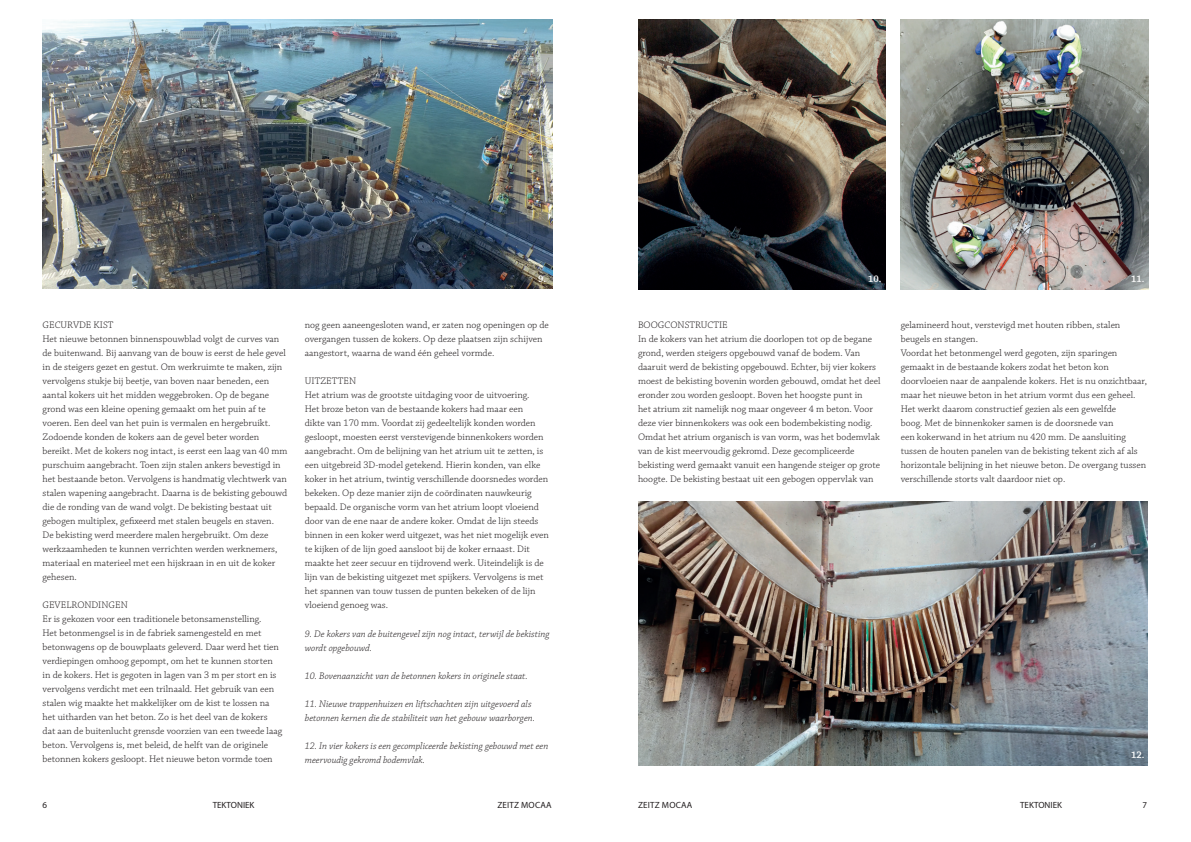
<style>
.page{position:relative;width:1191px;height:842px;background:#fff}
.page>*{position:absolute;margin:0;border:0;box-sizing:border-box;transform-origin:0 0}
.t1{font:300 10px/14px "Chaparral Pro";color:#231f20}
.t2{font:italic 300 10px/14px "Chaparral Pro";color:#231f20}
.t3{font:600 10px "Chaparral Pro";color:#fff}
.t4{font:9px "Myriad Pro";letter-spacing:.02em;color:#231f20}
.t5{font:9px "Myriad Pro";color:#231f20}
</style>
<div class="page">
<img style="left:43px;top:20px;width:510px;height:269px">
<img style="left:639px;top:502px;width:508px;height:263px">
<img style="left:638px;top:20px;width:247px;height:270px">
<img style="left:900px;top:20px;width:248px;height:270px">
<p class="t1" style="left:43px;top:318px;width:246px">GECURVDE KIST<br>Het nieuwe betonnen binnenspouwblad volgt de curves van de buitenwand. Bij aanvang van de bouw is eerst de hele gevel in de steigers gezet en gestut. Om werkruimte te maken, zijn vervolgens stukje bij beetje, van boven naar beneden, een aantal kokers uit het midden weggebroken. Op de begane grond was een kleine opening gemaakt om het puin af te voeren. Een deel van het puin is vermalen en hergebruikt.<br>Zodoende konden de kokers aan de gevel beter worden bereikt. Met de kokers nog intact, is eerst een laag van 40 mm purschuim aangebracht. Toen zijn stalen ankers bevestigd in het bestaande beton. Vervolgens is handmatig vlechtwerk van stalen wapening aangebracht. Daarna is de bekisting gebouwd die de ronding van de wand volgt. De bekisting bestaat uit gebogen multiplex, gefixeerd met stalen beugels en staven.<br>De bekisting werd meerdere malen hergebruikt. Om deze werkzaamheden te kunnen verrichten werden werknemers, materiaal en materieel met een hijskraan in en uit de koker gehesen.</p>
<p class="t1" style="left:43px;top:598px;width:241px">GEVELRONDINGEN<br>Er is gekozen voor een traditionele betonsamenstelling.<br>Het betonmengsel is in de fabriek samengesteld en met betonwagens op de bouwplaats geleverd. Daar werd het tien verdiepingen omhoog gepompt, om het te kunnen storten in de kokers. Het is gegoten in lagen van 3 m per stort en is vervolgens verdicht met een trilnaald. Het gebruik van een stalen wig maakte het makkelijker om de kist te lossen na het uitharden van het beton. Zo is het deel van de kokers dat aan de buitenlucht grensde voorzien van een tweede laag beton. Vervolgens is, met beleid, de helft van de originele betonnen kokers gesloopt. Het nieuwe beton vormde toen</p>
<p class="t3" style="left:538px;top:273px;width:10px">9.</p>
<p class="t3" style="left:868px;top:273px;width:15px">10.</p>
<p class="t3" style="left:1131px;top:273px;width:15px">11.</p>
<p class="t1" style="left:305px;top:318px;width:246px">nog geen aaneengesloten wand, er zaten nog openingen op de overgangen tussen de kokers. Op deze plaatsen zijn schijven aangestort, waarna de wand één geheel vormde.</p>
<p class="t1" style="left:305px;top:374px;width:246px">UITZETTEN<br>Het atrium was de grootste uitdaging voor de uitvoering.<br>Het broze beton van de bestaande kokers had maar een<br>dikte van 170 mm. Voordat zij gedeeltelijk konden worden gesloopt, moesten eerst verstevigende binnenkokers worden aangebracht. Om de belijning van het atrium uit te zetten, is een uitgebreid 3D-model getekend. Hierin konden, van elke koker in het atrium, twintig verschillende doorsnedes worden bekeken. Op deze manier zijn de coördinaten nauwkeurig bepaald. De organische vorm van het atrium loopt vloeiend door van de ene naar de andere koker. Omdat de lijn steeds binnen in een koker werd uitgezet, was het niet mogelijk even te kijken of de lijn goed aansloot bij de koker ernaast. Dit maakte het zeer secuur en tijdrovend werk. Uiteindelijk is de lijn van de bekisting uitgezet met spijkers. Vervolgens is met het spannen van touw tussen de punten bekeken of de lijn vloeiend genoeg was.</p>
<p class="t2" style="left:305px;top:627px;width:246px">9. De kokers van de buitengevel zijn nog intact, terwijl de bekisting wordt opgebouwd.</p>
<p class="t2" style="left:305px;top:669px;width:224px">10. Bovenaanzicht van de betonnen kokers in originele staat.</p>
<p class="t2" style="left:305px;top:697px;width:232px">11. Nieuwe trappenhuizen en liftschachten zijn uitgevoerd als betonnen kernen die de stabiliteit van het gebouw waarborgen.</p>
<p class="t2" style="left:305px;top:739px;width:245px">12. In vier kokers is een gecompliceerde bekisting gebouwd met een meervoudig gekromd bodemvlak.</p>
<p class="t1" style="left:638px;top:318px;width:244px">BOOGCONSTRUCTIE<br>In de kokers van het atrium die doorlopen tot op de begane grond, werden steigers opgebouwd vanaf de bodem. Van daaruit werd de bekisting opgebouwd. Echter, bij vier kokers moest de bekisting bovenin worden gebouwd, omdat het deel eronder zou worden gesloopt. Boven het hoogste punt in<br>het atrium zit namelijk nog maar ongeveer 4 m beton. Voor deze vier binnenkokers was ook een bodembekisting nodig.<br>Omdat het atrium organisch is van vorm, was het bodemvlak van de kist meervoudig gekromd. Deze gecompliceerde bekisting werd gemaakt vanuit een hangende steiger op grote hoogte. De bekisting bestaat uit een gebogen oppervlak van</p>
<p class="t1" style="left:900px;top:318px;width:248px">gelamineerd hout, verstevigd met houten ribben, stalen beugels en stangen.<br>Voordat het betonmengel werd gegoten, zijn sparingen gemaakt in de bestaande kokers zodat het beton kon doorvloeien naar de aanpalende kokers. Het is nu onzichtbaar, maar het nieuwe beton in het atrium vormt dus een geheel.<br>Het werkt daarom constructief gezien als een gewelfde<br>boog. Met de binnenkoker samen is de doorsnede van<br>een kokerwand in het atrium nu 420 mm. De aansluiting tussen de houten panelen van de bekisting tekent zich af als horizontale belijning in het nieuwe beton. De overgang tussen verschillende storts valt daardoor niet op.</p>
<p class="t3" style="left:1131px;top:749px;width:15px">12.</p>
<p class="t4" style="left:43px;top:799px;width:6px">6</p>
<p class="t5" style="left:213px;top:799px;width:43px">TEKTONIEK</p>
<p class="t4" style="left:497px;top:799px;width:56px">ZEITZ MOCAA</p>
<p class="t4" style="left:638px;top:799px;width:56px">ZEITZ MOCAA</p>
<p class="t5" style="left:1020px;top:799px;width:43px">TEKTONIEK</p>
<p class="t4" style="left:1142px;top:799px;width:6px">7</p>
</div>
